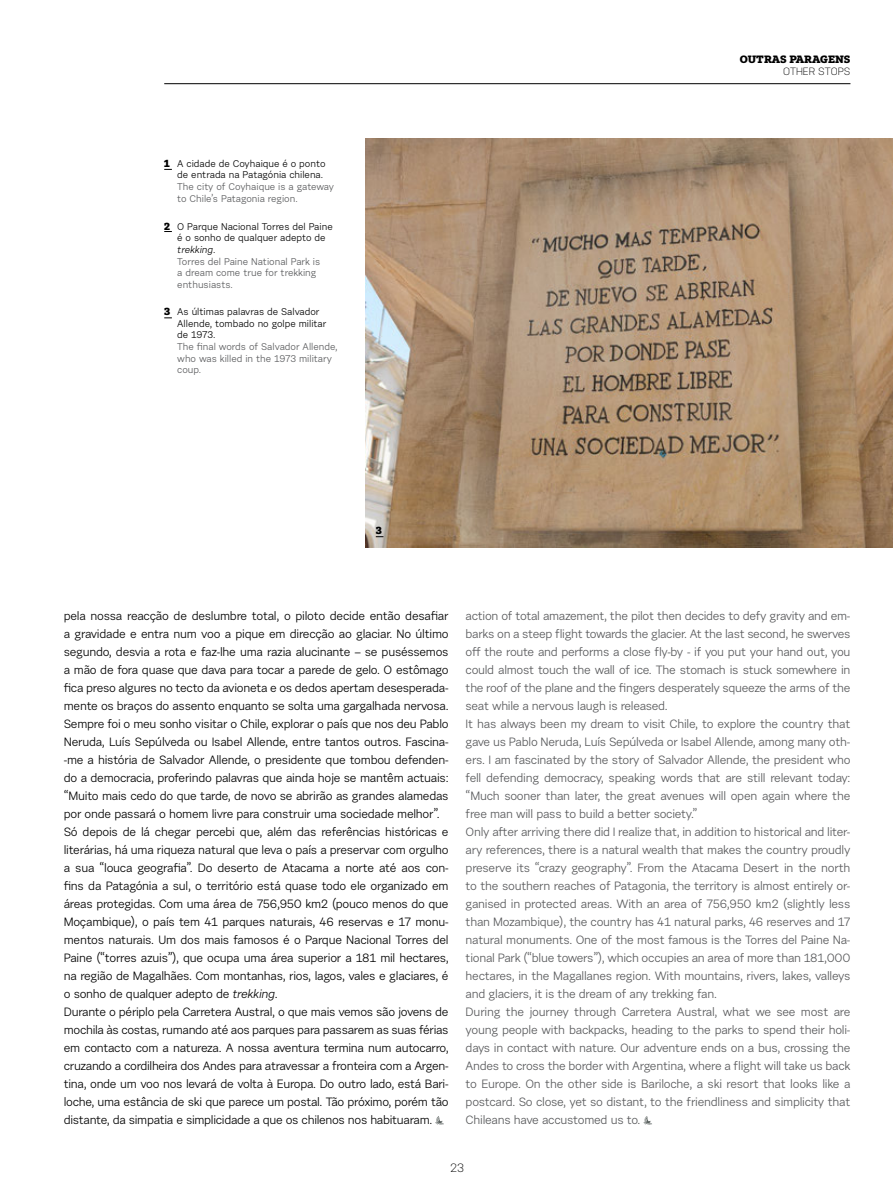
<style>
.page{position:relative;width:893px;height:1191px;background:#fff}
.page>*{position:absolute;margin:0;border:0;box-sizing:border-box;transform-origin:0 0}
.t1{font:12px/18px "Urban Grotesk Re Bo";letter-spacing:-.02em;color:#000}
.t2{font:12px/18px "Urban Grotesk Re Bo";letter-spacing:-.02em;color:#58595b}
.t3{font:300 12px "Nudista";color:#000}
.t4{font:700 10.5px "Tabac Slab";color:#000}
.t5{font:300 10.5px "Nudista";color:#000}
.t6{font:9.75px/11.7px "Urban Grotesk Re Bo";color:#58595b}
.t7{font:9.75px/11.7px "Urban Grotesk Re Bo";color:#000}
.s1{color:#000}
.s2{font-style:italic;color:#000}
.s3{font-style:italic}
</style>
<div class="page">
<hr style="left:164px;top:83px;width:686px;height:1px;background:#000">
<svg style="left:435px;top:1116px;width:9px;height:9px"></svg>
<svg style="left:644px;top:1116px;width:8px;height:9px"></svg>
<img style="left:365px;top:139px;width:528px;height:408px">
<p class="t7" style="left:177px;top:157px;width:150px">A cidade de Coyhaique é o ponto de entrada na Patagónia chilena.</p>
<p class="t6" style="left:177px;top:181px;width:158px">The city of Coyhaique is a gateway to Chile’s Patagonia region.</p>
<p class="t4" style="left:164px;top:156px;width:7px">1</p>
<p class="t6" style="left:177px;top:220px;width:157px"><span class="s1">O Parque Nacional Torres del Paine é o sonho de qualquer adepto de </span><span class="s2">trekking</span><span class="s1">.<br></span>Torres del Paine National Park is<br>a dream come true for trekking enthusiasts.</p>
<p class="t4" style="left:164px;top:219px;width:7px">2</p>
<p class="t7" style="left:177px;top:305px;width:151px">As últimas palavras de Salvador<br>Allende, tombado no golpe militar de 1973.</p>
<p class="t6" style="left:177px;top:340px;width:162px">The final words of Salvador Allende, who was killed in the 1973 military coup.</p>
<p class="t4" style="left:164px;top:305px;width:8px">3</p>
<p class="t4" style="left:376px;top:523px;width:8px">3</p>
<p class="t4" style="left:740px;top:52px;width:112px">OUTRAS PARAGENS</p>
<p class="t5" style="left:783px;top:64px;width:69px">OTHER STOPS</p>
<p class="t1" style="left:64px;top:606px;width:386px">pela nossa reacção de deslumbre total, o piloto decide então desafiar a gravidade e entra num voo a pique em direcção ao glaciar. No último segundo, desvia a rota e faz-lhe uma razia alucinante – se puséssemos a mão de fora quase que dava para tocar a parede de gelo. O estômago fica preso algures no tecto da avioneta e os dedos apertam desesperada&shy;mente os braços do assento enquanto se solta uma gargalhada nervosa.<br>Sempre foi o meu sonho visitar o Chile, explorar o país que nos deu Pablo Neruda, Luís Sepúlveda ou Isabel Allende, entre tantos outros. Fascina--me a história de Salvador Allende, o presidente que tombou defenden&shy;do a democracia, proferindo palavras que ainda hoje se mantêm actuais: “Muito mais cedo do que tarde, de novo se abrirão as grandes alamedas por onde passará o homem livre para construir uma sociedade melhor”.<br>Só depois de lá chegar percebi que, além das referências históricas e literárias, há uma riqueza natural que leva o país a preservar com orgulho a sua “louca geografia”. Do deserto de Atacama a norte até aos con&shy;fins da Patagónia a sul, o território está quase todo ele organizado em áreas protegidas. Com uma área de 756,950 km2 (pouco menos do que Moçambique), o país tem 41 parques naturais, 46 reservas e 17 monu&shy;mentos naturais. Um dos mais famosos é o Parque Nacional Torres del Paine (“torres azuis”), que ocupa uma área superior a 181 mil hectares, na região de Magalhães. Com montanhas, rios, lagos, vales e glaciares, é o sonho de qualquer adepto de <span class="s3">trekking</span>.<br>Durante o périplo pela Carretera Austral, o que mais vemos são jovens de mochila às costas, rumando até aos parques para passarem as suas férias em contacto com a natureza. A nossa aventura termina num autocarro, cruzando a cordilheira dos Andes para atravessar a fronteira com a Argen&shy;tina, onde um voo nos levará de volta à Europa. Do outro lado, está Bari&shy;loche, uma estância de ski que parece um postal. Tão próximo, porém tão distante, da simpatia e simplicidade a que os chilenos nos habituaram.</p>
<p class="t2" style="left:466px;top:606px;width:386px">action of total amazement, the pilot then decides to defy gravity and em&shy;barks on a steep flight towards the glacier. At the last second, he swerves off the route and performs a close fly-by - if you put your hand out, you could almost touch the wall of ice. The stomach is stuck somewhere in the roof of the plane and the fingers desperately squeeze the arms of the seat while a nervous laugh is released.<br>It has always been my dream to visit Chile, to explore the country that gave us Pablo Neruda, Luís Sepúlveda or Isabel Allende, among many oth&shy;ers. I am fascinated by the story of Salvador Allende, the president who fell defending democracy, speaking words that are still relevant today: “Much sooner than later, the great avenues will open again where the free man will pass to build a better society.”<br>Only after arriving there did I realize that, in addition to historical and liter&shy;ary references, there is a natural wealth that makes the country proudly preserve its “crazy geography”. From the Atacama Desert in the north to the southern reaches of Patagonia, the territory is almost entirely or&shy;ganised in protected areas. With an area of 756,950 km2 (slightly less than Mozambique), the country has 41 natural parks, 46 reserves and 17 natural monuments. One of the most famous is the Torres del Paine Na&shy;tional Park (“blue towers”), which occupies an area of more than 181,000 hectares, in the Magallanes region. With mountains, rivers, lakes, valleys and glaciers, it is the dream of any trekking fan.<br>During the journey through Carretera Austral, what we see most are young people with backpacks, heading to the parks to spend their holi&shy;days in contact with nature. Our adventure ends on a bus, crossing the Andes to cross the border with Argentina, where a flight will take us back to Europe. On the other side is Bariloche, a ski resort that looks like a postcard. So close, yet so distant, to the friendliness and simplicity that Chileans have accustomed us to.</p>
<p class="t3" style="left:450px;top:1159px;width:16px">23</p>
</div>
